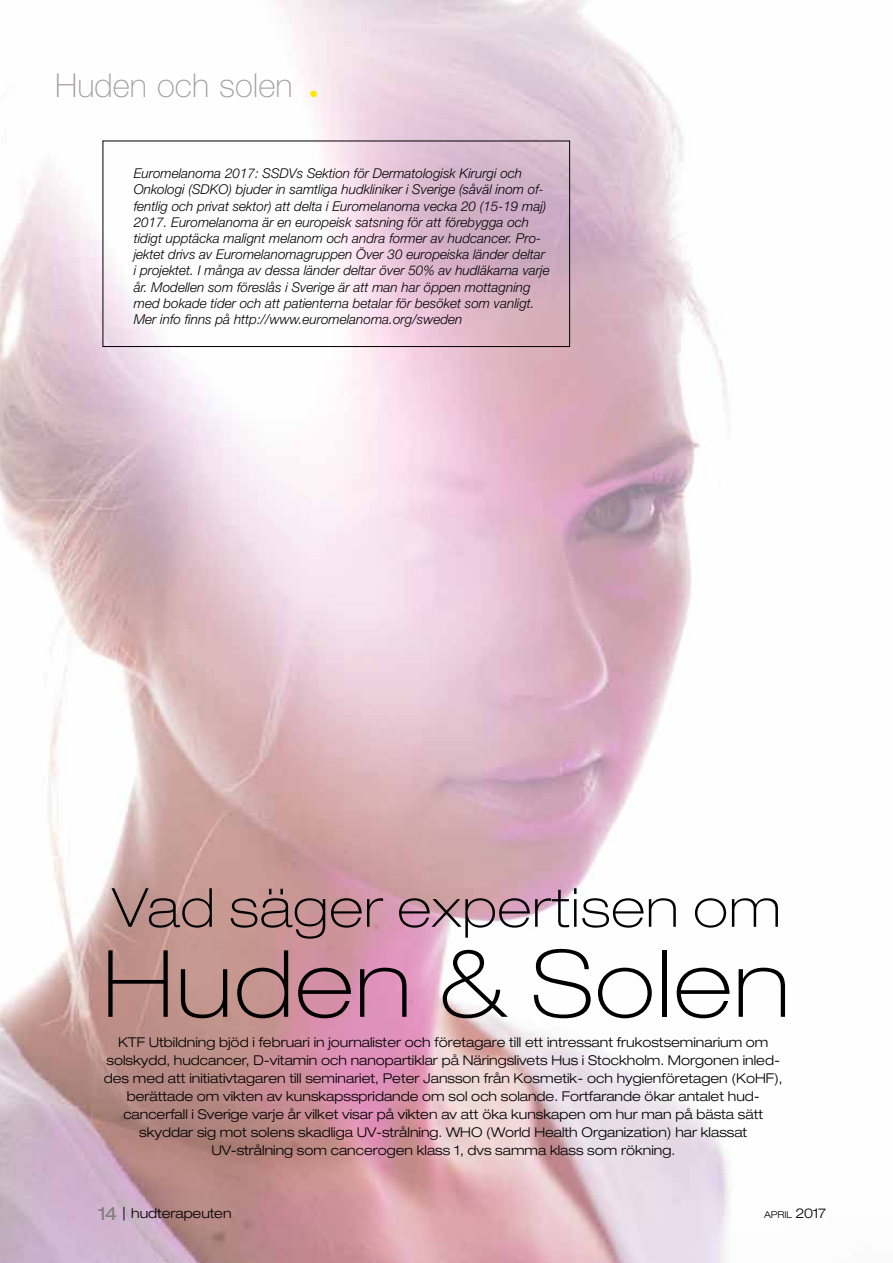
<style>
.page{position:relative;width:893px;height:1263px;background:#fff}
.page>*{position:absolute;margin:0;border:0;box-sizing:border-box;transform-origin:0 0}
.t1{font:100 expanded 93px "Helvetica Neue LT Std";letter-spacing:.025em;color:#000}
.t2{font:100 expanded 54px "Helvetica Neue LT Std";letter-spacing:.025em;color:#000}
.t3{font:100 33px "Helvetica Neue";color:#a2a09f}
.t4{font:italic 300 13.5px/16.2px "Helvetica Neue LT Std";color:#000}
.t5{font:300 expanded 13.5px/18px "Helvetica Neue";color:#000;text-align:center}
.t6{font:300 expanded 9.45px "Helvetica Neue";letter-spacing:-.01em;color:#000}
.s1{font-family:"Modern";font-weight:400;font-size:54px;color:#ffe800}
.s2{font-weight:400;font-size:18px;color:#7f7c7a}
.s3{font-family:"Myriad Pro";font-weight:400;font-stretch:normal}
.s4{font-size:13.5px}
</style>
<div class="page">
<img style="left:0;top:0;width:729px;height:1263px">
<div style="left:103px;top:141px;width:467px;height:206px;border:1px solid #000"></div>
<h3 class="t3" style="left:55px;top:66px;width:268px">Huden och solen <span class="s1">.</span></h3>
<p class="t4" style="left:134px;top:165px;width:417px">Euromelanoma 2017: SSDVs Sektion för Dermatologisk Kirurgi och Onkologi (SDKO) bjuder in samtliga hudkliniker i Sverige (såväl inom of&shy;fentlig och privat sektor) att delta i Euromelanoma vecka 20 (15-19 maj)<br>2017. Euromelanoma är en europeisk satsning för att förebygga och tidigt upptäcka malignt melanom och andra former av hudcancer. Pro&shy;jektet drivs av Euromelanomagruppen Över 30 europeiska länder deltar i projektet. I många av dessa länder deltar över 50% av hudläkarna varje år. Modellen som föreslås i Sverige är att man har öppen mottagning med bokade tider och att patienterna betalar för besöket som vanligt.<br>Mer info finns på http://www.euromelanoma.org/sweden</p>
<h2 class="t2" style="left:112px;top:875px;width:670px">Vad säger expertisen om</h2>
<h1 class="t1" style="left:103px;top:928px;width:689px">Huden &amp; Solen</h1>
<p class="t5" style="left:104px;top:1032px;width:680px">KTF Utbildning bjöd i februari in journalister och företagare till ett intressant frukostseminarium om solskydd, hudcancer, D-vitamin och nanopartiklar på Näringslivets Hus i Stockholm. Morgonen inled&shy;des med att initiativtagaren till seminariet, Peter Jansson från Kosmetik- och hygienföretagen (KoHF), berättade om vikten av kunskapsspridande om sol och solande. Fortfarande ökar antalet hud&shy;cancerfall i Sverige varje år vilket visar på vikten av att öka kunskapen om hur man på bästa sätt skyddar sig mot solens skadliga UV-strålning. WHO (World Health Organization) har klassat UV-strålning som cancerogen klass 1, dvs samma klass som rökning.</p>
<p class="t5" style="left:99px;top:1204px;width:134px"><span class="s2">14</span> <span class="s3">|</span> hudterapeuten</p>
<p class="t6" style="left:764px;top:1209px;width:64px">april <span class="s4">2017</span></p>
</div>
